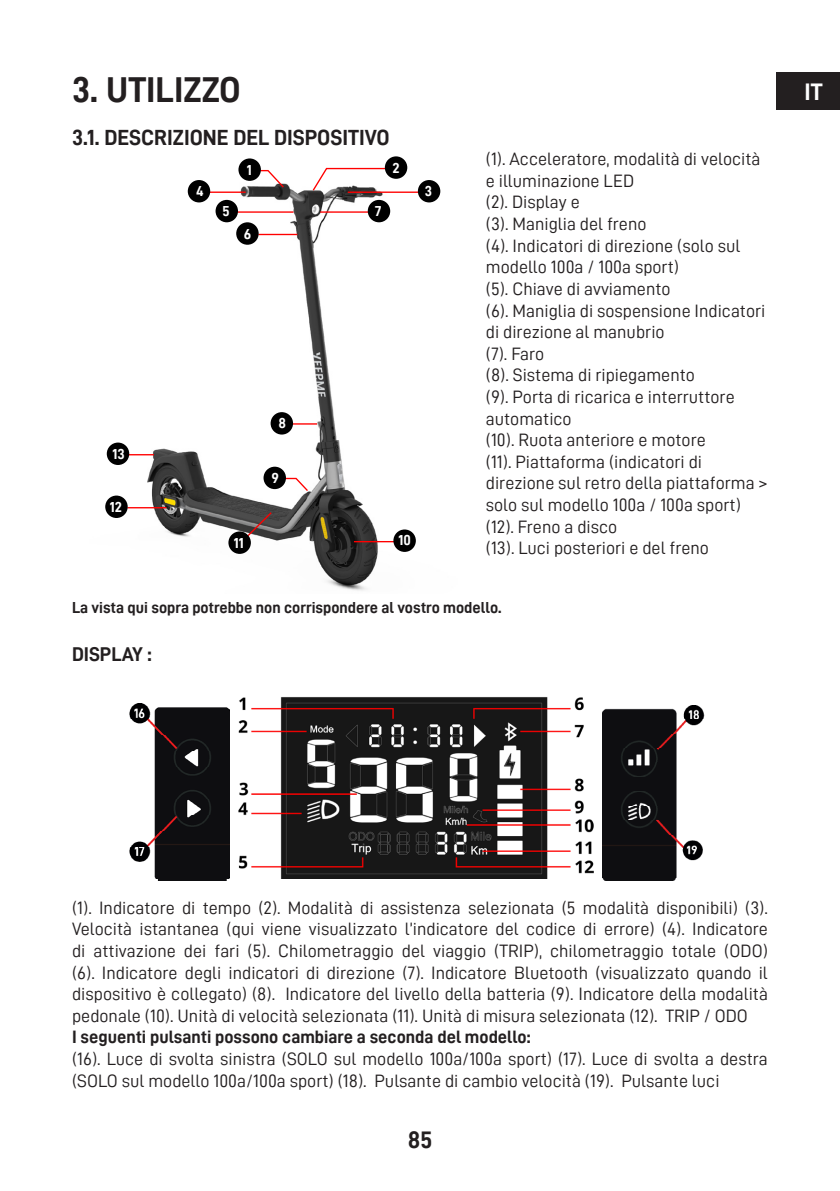
<style>
.page{position:relative;width:840px;height:1191px;background:#fff}
.page>*{position:absolute;margin:0;border:0;box-sizing:border-box;transform-origin:0 0}
.t1{font:36px "D DIN Bold";color:#231f20}
.t2{font:24px "D DIN Bold";color:#231f20}
.t3{font:24px "D DIN Bold";color:#fff}
.t4{font:22px "D DIN Bold";color:#231f20}
.t5{font:20px "D DIN Bold";letter-spacing:-.005em;color:#231f20}
.t6{font:18px/21.6px "D DIN";color:#231f20}
.t7{font:18px "D DIN Bold";color:#231f20}
.t8{font:16px "D DIN Bold";color:#231f20}
.t9{font:14.6px "D DIN Bold";color:#fff}
</style>
<div class="page">
<div style="left:775px;top:72px;width:64px;height:37px;background:#231f20"></div>
<img style="left:105px;top:161px;width:336px;height:430px">
<hr style="left:115px;top:454px;width:39px;height:1px;background:#f00">
<div style="left:107px;top:442px;width:22px;height:23px;background:#000;border-radius:50%"></div>
<svg style="left:293px;top:423px;width:24px;height:1px"></svg>
<div style="left:270px;top:412px;width:23px;height:22px;background:#000;border-radius:50%"></div>
<svg style="left:281px;top:477px;width:28px;height:15px"></svg>
<div style="left:263px;top:467px;width:23px;height:22px;background:#000;border-radius:50%"></div>
<hr style="left:127px;top:507px;width:39px;height:1px;background:#f00">
<div style="left:105px;top:495px;width:23px;height:23px;background:#000;border-radius:50%"></div>
<hr style="left:237px;top:211px;width:56px;height:2px;background:#f00">
<div style="left:215px;top:200px;width:23px;height:22px;background:#000;border-radius:50%"></div>
<hr style="left:210px;top:191px;width:35px;height:2px;background:#f00">
<div style="left:188px;top:180px;width:22px;height:22px;background:#000;border-radius:50%"></div>
<svg style="left:259px;top:169px;width:26px;height:20px"></svg>
<div style="left:238px;top:158px;width:23px;height:23px;background:#000;border-radius:50%"></div>
<hr style="left:258px;top:234px;width:39px;height:1px;background:#f00">
<div style="left:236px;top:222px;width:22px;height:23px;background:#000;border-radius:50%"></div>
<hr style="left:320px;top:211px;width:63px;height:2px;background:#f00">
<div style="left:367px;top:200px;width:23px;height:22px;background:#000;border-radius:50%"></div>
<hr style="left:347px;top:191px;width:86px;height:2px;background:#f00">
<div style="left:417px;top:180px;width:23px;height:22px;background:#000;border-radius:50%"></div>
<svg style="left:244px;top:511px;width:29px;height:29px"></svg>
<div style="left:228px;top:531px;width:23px;height:23px;background:#000;border-radius:50%"></div>
<hr style="left:354px;top:541px;width:40px;height:1px;background:#f00">
<div style="left:393px;top:529px;width:22px;height:23px;background:#000;border-radius:50%"></div>
<svg style="left:311px;top:167px;width:83px;height:25px"></svg>
<div style="left:384px;top:156px;width:23px;height:23px;background:#000;border-radius:50%"></div>
<img style="left:129px;top:703px;width:100px;height:178px">
<img style="left:238px;top:697px;width:354px;height:181px">
<img style="left:602px;top:705px;width:103px;height:175px">
<p class="t1" style="left:72px;top:70px;width:170px">3. UTILIZZO</p>
<h2 class="t3" style="left:804px;top:78px;width:20px">IT</h2>
<p class="t4" style="left:72px;top:125px;width:319px">3.1. DESCRIZIONE DEL DISPOSITIVO</p>
<p class="t9" style="left:112px;top:446px;width:14px">13</p>
<p class="t9" style="left:110px;top:499px;width:14px">12</p>
<p class="t9" style="left:196px;top:183px;width:9px">4</p>
<p class="t9" style="left:392px;top:159px;width:9px">2</p>
<p class="t6" style="left:485px;top:148px;width:283px">(1). Acceleratore, modalità di velocità e illuminazione LED<br>(2). Display e<br>(3). Maniglia del freno<br>(4). Indicatori di direzione (solo sul modello 100a / 100a sport)<br>(5). Chiave di avviamento<br>(6). Maniglia di sospensione Indicatori di direzione al manubrio<br>(7). Faro<br>(8). Sistema di ripiegamento<br>(9). Porta di ricarica e interruttore automatico<br>(10). Ruota anteriore e motore<br>(11). Piattaforma (indicatori di direzione sul retro della piattaforma &gt; solo sul modello 100a / 100a sport) (12). Freno a disco<br>(13). Luci posteriori e del freno</p>
<p class="t9" style="left:247px;top:162px;width:7px">1</p>
<p class="t9" style="left:425px;top:183px;width:9px">3</p>
<p class="t9" style="left:222px;top:203px;width:9px">5</p>
<p class="t9" style="left:374px;top:203px;width:8px">7</p>
<p class="t9" style="left:243px;top:225px;width:9px">6</p>
<p class="t9" style="left:278px;top:415px;width:9px">8</p>
<p class="t9" style="left:271px;top:470px;width:9px">9</p>
<p class="t9" style="left:233px;top:534px;width:12px">11</p>
<p class="t9" style="left:398px;top:532px;width:14px">10</p>
<p class="t8" style="left:72px;top:598px;width:431px">La vista qui sopra potrebbe non corrispondere al vostro modello.</p>
<p class="t5" style="left:72px;top:643px;width:81px">DISPLAY :</p>
<p class="t6" style="left:72px;top:896px;width:697px;text-align:justify">(1). Indicatore di tempo (2). Modalità di assistenza selezionata (5 modalità disponibili) (3).<br>Velocità istantanea (qui viene visualizzato l’indicatore del codice di errore) (4). Indicatore di attivazione dei fari (5). Chilometraggio del viaggio (TRIP), chilometraggio totale (ODO) (6). Indicatore degli indicatori di direzione (7). Indicatore Bluetooth (visualizzato quando il dispositivo è collegato) (8). Indicatore del livello della batteria (9). Indicatore della modalità pedonale (10). Unità di velocità selezionata (11). Unità di misura selezionata (12). TRIP / ODO</p>
<p class="t7" style="left:72px;top:1027px;width:460px">I seguenti pulsanti possono cambiare a seconda del modello:</p>
<p class="t6" style="left:72px;top:1047px;width:696px">(16). Luce di svolta sinistra (SOLO sul modello 100a/100a sport) (17). Luce di svolta a destra (SOLO sul modello 100a/100a sport) (18). Pulsante di cambio velocità (19). Pulsante luci</p>
<h2 class="t2" style="left:407px;top:1126px;width:26px">85</h2>
</div>
